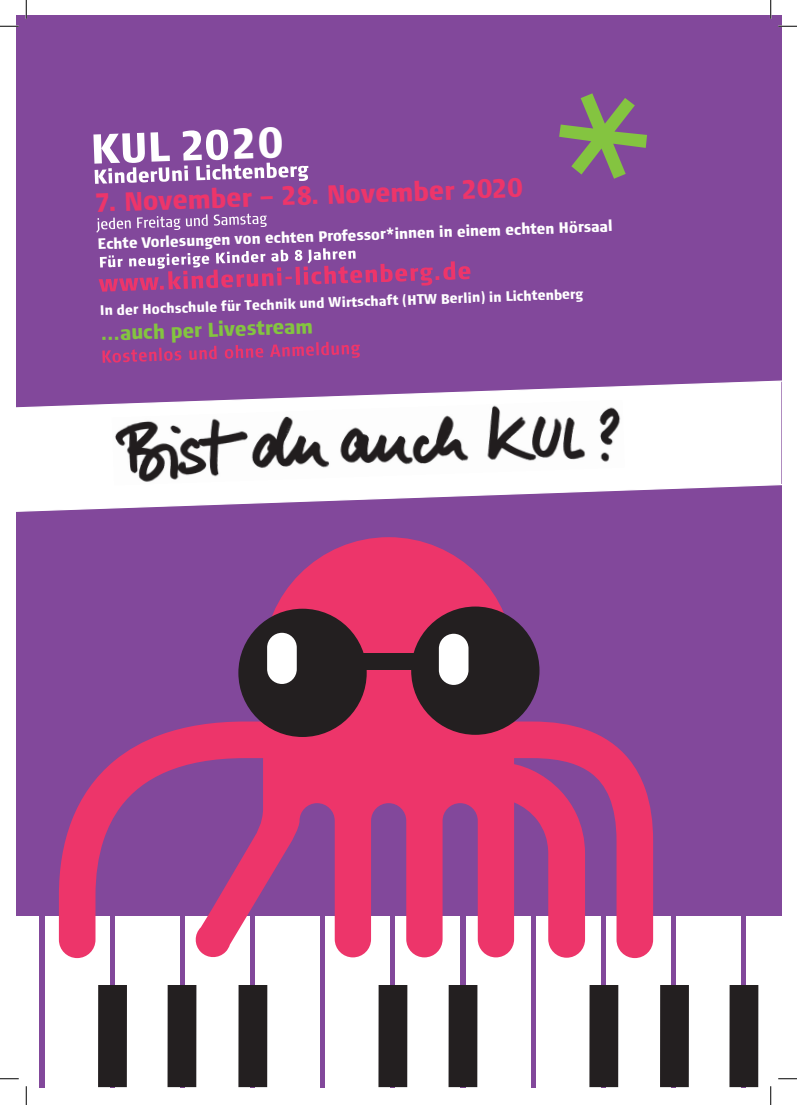
<style>
.page{position:relative;width:797px;height:1105px;background:#fff}
.page>*{position:absolute;margin:0;border:0;box-sizing:border-box;transform-origin:0 0}
.t1{font:900 26.25px "Signa Cond Column";color:#ed356a}
.t2{font:900 20px "Signa Cond Column";color:#84c440}
.t3{font:900 15px "Signa Cond Column";color:#fff}
.t4{font:900 13.75px "Signa Cond Column";color:#fff}
</style>
<div class="page">
<div style="left:16px;top:16px;width:765px;height:1072px;background:#82489b"></div>
<div style="left:676px;top:916px;width:64px;height:173px;background:#fff"></div>
<div style="left:606px;top:916px;width:64px;height:173px;background:#fff"></div>
<div style="left:536px;top:916px;width:64px;height:173px;background:#fff"></div>
<div style="left:466px;top:916px;width:64px;height:173px;background:#fff"></div>
<div style="left:396px;top:916px;width:64px;height:173px;background:#fff"></div>
<div style="left:325px;top:916px;width:65px;height:173px;background:#fff"></div>
<div style="left:255px;top:916px;width:65px;height:173px;background:#fff"></div>
<div style="left:185px;top:916px;width:65px;height:173px;background:#fff"></div>
<div style="left:115px;top:916px;width:64px;height:173px;background:#fff"></div>
<div style="left:45px;top:916px;width:64px;height:173px;background:#fff"></div>
<div style="left:16px;top:916px;width:23px;height:173px;background:#fff"></div>
<div style="left:746px;top:916px;width:35px;height:173px;background:#fff"></div>
<div style="left:729px;top:985px;width:29px;height:102px;background:#231f20"></div>
<div style="left:589px;top:985px;width:29px;height:102px;background:#231f20"></div>
<div style="left:167px;top:985px;width:29px;height:102px;background:#231f20"></div>
<div style="left:448px;top:985px;width:29px;height:102px;background:#231f20"></div>
<div style="left:378px;top:985px;width:29px;height:102px;background:#231f20"></div>
<div style="left:238px;top:985px;width:29px;height:102px;background:#231f20"></div>
<div style="left:98px;top:985px;width:29px;height:102px;background:#231f20"></div>
<div style="left:660px;top:985px;width:29px;height:102px;background:#231f20"></div>
<svg style="left:242px;top:537px;width:270px;height:422px;fill:#ed356a"></svg>
<svg style="left:477px;top:721px;width:176px;height:237px;fill:#ed356a"></svg>
<svg style="left:59px;top:721px;width:231px;height:237px"></svg>
<svg style="left:482px;top:763px;width:103px;height:195px"></svg>
<div style="left:238px;top:609px;width:129px;height:128px;background:#231f20;border-radius:50%"></div>
<div style="left:411px;top:606px;width:128px;height:129px;background:#231f20;border-radius:50%"></div>
<div style="left:267px;top:633px;width:30px;height:51px;background:#fff;border-radius:15px"></div>
<div style="left:439px;top:634px;width:29px;height:51px;background:#fff;border-radius:15px"></div>
<div style="left:362px;top:653px;width:51px;height:16px;background:#231f20"></div>
<svg style="left:16px;top:380px;width:765px;height:132px"></svg>
<svg style="left:101px;top:398px;width:556px;height:108px;fill:#fff"></svg>
<img style="left:112px;top:400px;width:512px;height:85px">
<svg style="left:96px;top:213px;width:171px;height:20px"></svg>
<svg style="left:99px;top:248px;width:371px;height:44px"></svg>
<svg style="left:102px;top:342px;width:258px;height:21px"></svg>
<svg style="left:0;top:25px;width:19px;height:2px"></svg>
<svg style="left:778px;top:25px;width:19px;height:2px"></svg>
<svg style="left:0;top:1078px;width:19px;height:1px"></svg>
<svg style="left:778px;top:1078px;width:19px;height:1px"></svg>
<svg style="left:25px;top:0;width:2px;height:19px"></svg>
<svg style="left:25px;top:1086px;width:2px;height:19px"></svg>
<svg style="left:770px;top:0;width:1px;height:19px"></svg>
<svg style="left:770px;top:1086px;width:1px;height:19px"></svg>
<svg style="left:93px;top:129px;width:215px;height:55px"></svg>
<h1 class="t1" style="left:94px;top:186px;width:429px;rotate:-2deg">7. November – 28. November 2020</h1>
<p class="t3" style="left:97px;top:235px;width:517px;rotate:-2deg">Echte Vorlesungen von echten Professor*innen in einem echten Hörsaal</p>
<p class="t4" style="left:100px;top:302px;width:485px;rotate:-2deg">In der Hochschule für Technik und Wirtschaft (HTW Berlin) in Lichtenberg</p>
<h2 class="t2" style="left:100px;top:321px;width:214px;rotate:-2deg">...auch per Livestream</h2>
</div>
